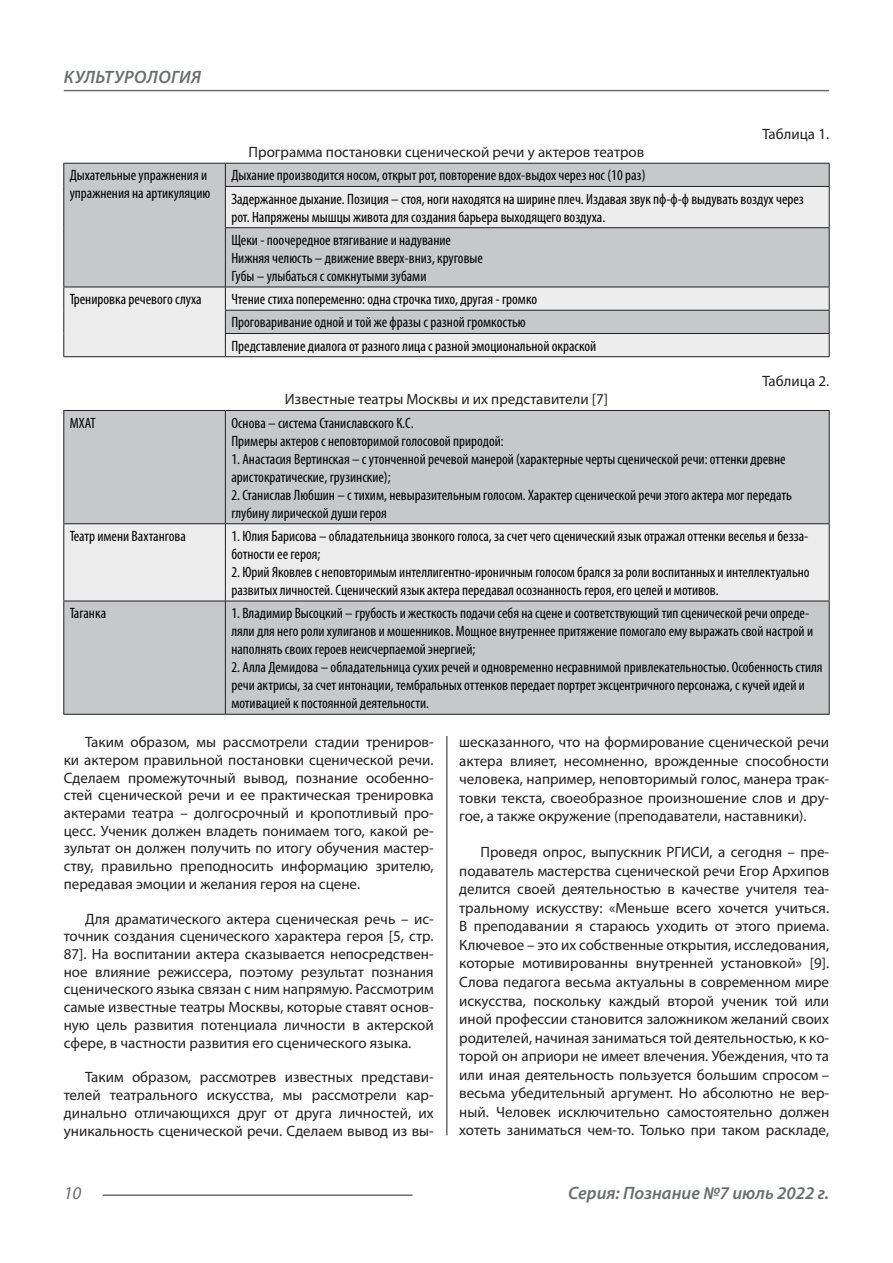
<style>
.page{position:relative;width:893px;height:1263px;background:#fff}
.page>*{position:absolute;margin:0;border:0;box-sizing:border-box;transform-origin:0 0}
.t1{font:italic 600 18px "Myriad Pro";color:#6c6d70}
.t2{font:italic 600 18px "Myriad Pro";letter-spacing:.02em;color:#6c6d70}
.t3{font:italic 18px "Myriad Pro";color:#6c6d70}
.Статья_текст{font:15px/18.6px "Myriad Pro";color:#231f20;text-align:justify}
.Таблица_Строка{font:condensed 15px/18px "Myriad Pro";color:#000}
.Рисунок_в_статье{font:15px "Myriad Pro";color:#231f20}
</style>
<div class="page">
<hr style="left:446px;top:128px;width:1px;height:1007px;background:#231f20">
<hr style="left:103px;top:1194px;width:309px;height:2px;background:#6c6d70">
<hr style="left:64px;top:90px;width:765px;height:1px;background:#6c6d70">
<div style="left:439px;top:117px;width:15px;height:618px;background:#fff"></div>
<div style="left:64px;top:164px;width:765px;height:22px;background:#c7c8ca"></div>
<svg style="left:64px;top:186px;width:765px;height:170px;background:#d8d8da"></svg>
<hr style="left:63px;top:163px;width:162px;height:1px;background:#231f20">
<svg style="left:63px;top:164px;width:1px;height:22px"></svg>
<hr style="left:225px;top:163px;width:605px;height:1px;background:#231f20">
<svg style="left:225px;top:164px;width:1px;height:22px"></svg>
<svg style="left:829px;top:164px;width:1px;height:22px"></svg>
<hr style="left:63px;top:186px;width:1px;height:42px;background:#231f20">
<hr style="left:225px;top:186px;width:605px;height:1px;background:#231f20">
<hr style="left:225px;top:187px;width:1px;height:40px;background:#231f20">
<hr style="left:829px;top:187px;width:1px;height:40px;background:#231f20">
<hr style="left:63px;top:228px;width:1px;height:59px;background:#231f20">
<hr style="left:225px;top:227px;width:605px;height:1px;background:#231f20">
<hr style="left:225px;top:228px;width:1px;height:59px;background:#231f20">
<hr style="left:829px;top:228px;width:1px;height:59px;background:#231f20">
<hr style="left:63px;top:287px;width:162px;height:1px;background:#231f20">
<hr style="left:225px;top:287px;width:605px;height:1px;background:#231f20">
<hr style="left:225px;top:310px;width:605px;height:1px;background:#231f20">
<svg style="left:63px;top:287px;width:1px;height:69px"></svg>
<hr style="left:225px;top:333px;width:605px;height:1px;background:#231f20">
<svg style="left:225px;top:287px;width:1px;height:69px"></svg>
<svg style="left:829px;top:287px;width:1px;height:69px"></svg>
<hr style="left:63px;top:356px;width:162px;height:1px;background:#231f20">
<hr style="left:225px;top:356px;width:605px;height:1px;background:#231f20">
<div style="left:64px;top:411px;width:765px;height:303px;background:#c7c8ca"></div>
<div style="left:64px;top:524px;width:765px;height:77px;background:#ededee"></div>
<hr style="left:63px;top:410px;width:162px;height:1px;background:#231f20">
<hr style="left:63px;top:411px;width:1px;height:112px;background:#231f20">
<hr style="left:225px;top:410px;width:605px;height:1px;background:#231f20">
<hr style="left:225px;top:411px;width:1px;height:112px;background:#231f20">
<hr style="left:829px;top:411px;width:1px;height:112px;background:#231f20">
<hr style="left:63px;top:523px;width:162px;height:1px;background:#231f20">
<hr style="left:63px;top:524px;width:1px;height:77px;background:#231f20">
<hr style="left:225px;top:523px;width:605px;height:1px;background:#231f20">
<hr style="left:225px;top:524px;width:1px;height:77px;background:#231f20">
<hr style="left:829px;top:524px;width:1px;height:77px;background:#231f20">
<hr style="left:63px;top:601px;width:162px;height:1px;background:#231f20">
<hr style="left:63px;top:601px;width:1px;height:113px;background:#231f20">
<hr style="left:225px;top:601px;width:605px;height:1px;background:#231f20">
<hr style="left:225px;top:601px;width:1px;height:113px;background:#231f20">
<hr style="left:829px;top:601px;width:1px;height:113px;background:#231f20">
<hr style="left:63px;top:714px;width:162px;height:1px;background:#231f20">
<hr style="left:225px;top:714px;width:605px;height:1px;background:#231f20">
<p class="t2" style="left:64px;top:66px;width:139px">КУЛЬТУРОЛОГИЯ</p>
<p class="Рисунок_в_статье" style="left:249px;top:143px;width:397px">Программа постановки сценической речи у актеров театров</p>
<p class="Статья_текст" style="left:762px;top:124px;width:68px">Таблица 1.</p>
<p class="Таблица_Строка" style="left:70px;top:166px;width:142px">Дыхательные упражнения и упражнения на артикуляцию</p>
<p class="Таблица_Строка" style="left:231px;top:166px;width:416px">Дыхание производится носом, открыт рот, повторение вдох-выдох через нос (10 раз)</p>
<p class="Таблица_Строка" style="left:231px;top:190px;width:574px">Задержанное дыхание. Позиция – стоя, ноги находятся на ширине плеч. Издавая звук пф-ф-ф выдувать воздух через рот. Напряжены мышцы живота для создания барьера выходящего воздуха.</p>
<p class="Таблица_Строка" style="left:231px;top:231px;width:221px">Щеки - поочередное втягивание и надувание</p>
<p class="Таблица_Строка" style="left:231px;top:249px;width:253px">Нижняя челюсть – движение вверх-вниз, круговые</p>
<p class="Таблица_Строка" style="left:231px;top:267px;width:197px">Губы – улыбаться с сомкнутыми зубами</p>
<p class="Таблица_Строка" style="left:70px;top:290px;width:133px">Тренировка речевого слуха</p>
<p class="Таблица_Строка" style="left:231px;top:290px;width:307px">Чтение стиха попеременно: одна строчка тихо, другая - громко</p>
<p class="Таблица_Строка" style="left:231px;top:313px;width:296px">Проговаривание одной и той же фразы с разной громкостью</p>
<p class="Таблица_Строка" style="left:231px;top:337px;width:366px">Представление диалога от разного лица с разной эмоциональной окраской</p>
<p class="Рисунок_в_статье" style="left:285px;top:390px;width:325px">Известные театры Москвы и их представители [7]</p>
<p class="Рисунок_в_статье" style="left:762px;top:372px;width:68px">Таблица 2.</p>
<p class="Таблица_Строка" style="left:70px;top:414px;width:27px">МХАТ</p>
<p class="Таблица_Строка" style="left:231px;top:414px;width:184px">Основа – система Станиславского К.С.</p>
<p class="Таблица_Строка" style="left:231px;top:432px;width:274px">Примеры актеров с неповторимой голосовой природой:</p>
<p class="Таблица_Строка" style="left:231px;top:450px;width:556px">1. Анастасия Вертинская – с утонченной речевой манерой (характерные черты сценической речи: оттенки древне аристократические, грузинские);</p>
<p class="Таблица_Строка" style="left:231px;top:486px;width:562px">2. Станислав Любшин – с тихим, невыразительным голосом. Характер сценической речи этого актера мог передать глубину лирической души героя</p>
<p class="Таблица_Строка" style="left:70px;top:527px;width:118px">Театр имени Вахтангова</p>
<p class="Таблица_Строка" style="left:231px;top:527px;width:579px">1. Юлия Барисова – обладательница звонкого голоса, за счет чего сценический язык отражал оттенки веселья и безза&shy;ботности ее героя;</p>
<p class="Таблица_Строка" style="left:231px;top:563px;width:580px">2. Юрий Яковлев с неповторимым интеллигентно-ироничным голосом брался за роли воспитанных и интеллектуально развитых личностей. Сценический язык актера передавал осознанность героя, его целей и мотивов.</p>
<p class="Таблица_Строка" style="left:70px;top:604px;width:38px">Таганка</p>
<p class="Таблица_Строка" style="left:231px;top:604px;width:583px">1. Владимир Высоцкий – грубость и жесткость подачи себя на сцене и соответствующий тип сценической речи опреде&shy;ляли для него роли хулиганов и мошенников. Мощное внутреннее притяжение помогало ему выражать свой настрой и наполнять своих героев неисчерпаемой энергией;</p>
<p class="Таблица_Строка" style="left:231px;top:658px;width:593px">2. Алла Демидова – обладательница сухих речей и одновременно несравнимой привлекательностью. Особенность стиля речи актрисы, за счет интонации, тембральных оттенков передает портрет эксцентричного персонажа, с кучей идей и мотивацией к постоянной деятельности.</p>
<p class="Статья_текст" style="left:64px;top:733px;width:371px;line-height:17.7px;text-indent:21px">Таким образом, мы рассмотрели стадии трениров&shy;ки актером правильной постановки сценической речи.<br>Сделаем промежуточный вывод, познание особенно&shy;стей сценической речи и ее практическая тренировка актерами театра – долгосрочный и кропотливый про&shy;цесс. Ученик должен владеть понимаем того, какой ре&shy;зультат он должен получить по итогу обучения мастер&shy;ству, правильно преподносить информацию зрителю, передавая эмоции и желания героя на сцене.</p>
<p class="Статья_текст" style="left:64px;top:909px;width:371px;line-height:17.7px;text-indent:21px">Для драматического актера сценическая речь – ис&shy;точник создания сценического характера героя [5, стр.<br>87]. На воспитании актера сказывается непосредствен&shy;ное влияние режиссера, поэтому результат познания сценического языка связан с ним напрямую. Рассмотрим самые известные театры Москвы, которые ставят основ&shy;ную цель развития потенциала личности в актерской сфере, в частности развития его сценического языка.</p>
<p class="Статья_текст" style="left:64px;top:1068px;width:371px;line-height:17.7px;text-indent:21px">Таким образом, рассмотрев известных представи&shy;телей театрального искусства, мы рассмотрели кар&shy;динально отличающихся друг от друга личностей, их уникальность сценической речи. Сделаем вывод из вы-</p>
<p class="Статья_текст" style="left:459px;top:733px;width:371px">шесказанного, что на формирование сценической речи актера влияет, несомненно, врожденные способности человека, например, неповторимый голос, манера трак&shy;товки текста, своеобразное произношение слов и дру&shy;гое, а также окружение (преподаватели, наставники).</p>
<p class="Статья_текст" style="left:459px;top:842px;width:371px;text-indent:21px">Проведя опрос, выпускник РГИСИ, а сегодня – пре&shy;подаватель мастерства сценической речи Егор Архипов делится своей деятельностью в качестве учителя теа&shy;тральному искусству: «Меньше всего хочется учиться.<br>В преподавании я стараюсь уходить от этого приема.<br>Ключевое – это их собственные открытия, исследования, которые мотивированны внутренней установкой» [9].<br>Слова педагога весьма актуальны в современном мире искусства, поскольку каждый второй ученик той или иной профессии становится заложником желаний своих родителей, начиная заниматься той деятельностью, к ко&shy;торой он априори не имеет влечения. Убеждения, что та или иная деятельность пользуется большим спросом – весьма убедительный аргумент. Но абсолютно не вер&shy;ный. Человек исключительно самостоятельно должен хотеть заниматься чем-то. Только при таком раскладе,</p>
<p class="t3" style="left:64px;top:1182px;width:19px">10</p>
<p class="t1" style="left:568px;top:1182px;width:263px">Серия: Познание №7 июль 2022 г.</p>
</div>
